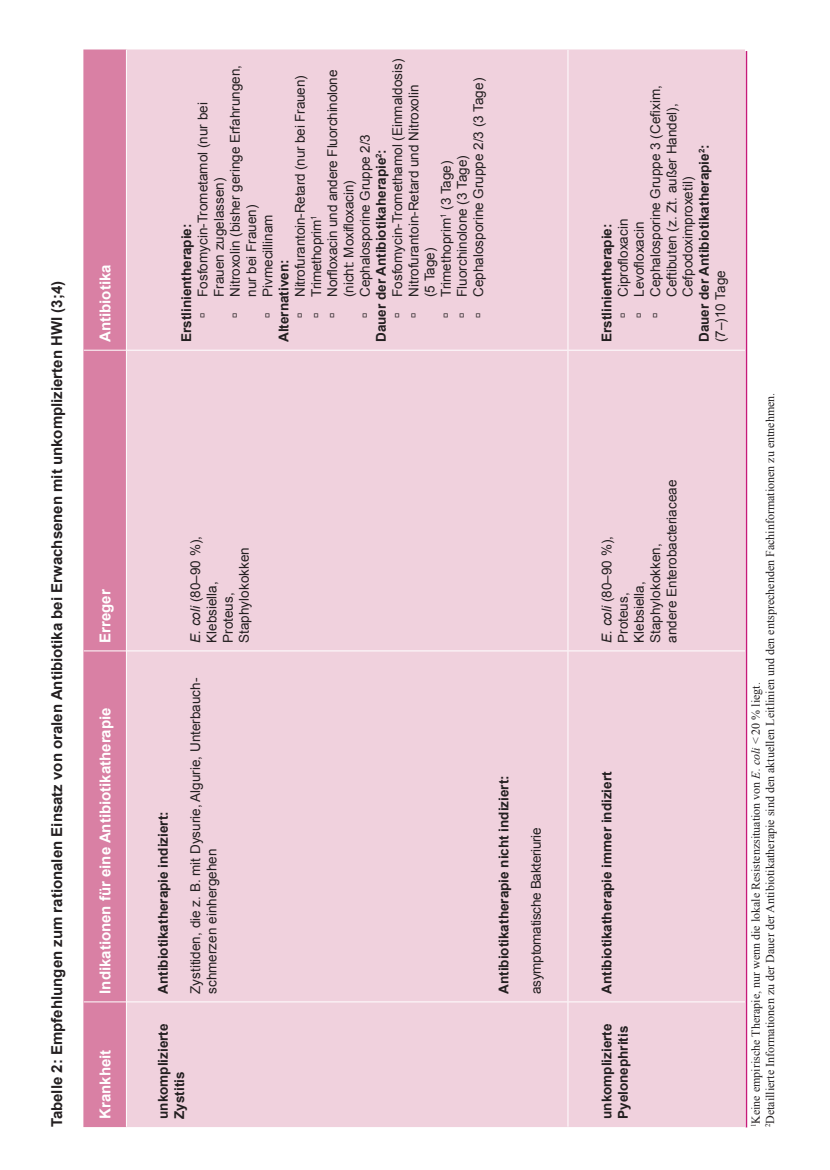
<style>
.page{position:relative;width:830px;height:1170px;background:#fff}
.page>*{position:absolute;margin:0;border:0;box-sizing:border-box;transform-origin:0 0}
.t1{font:700 15px "Arial";color:#231f20}
.t2{font:700 15px "Arial";color:#fff}
.t3{font:13.5px/16.2px "Arial";color:#231f20}
.t4{font:700 13.5px/16.2px "Arial";color:#231f20}
.t5{font:13.5px "Arial";letter-spacing:-.02em;color:#231f20}
.t6{font:12px "Times New Roman";color:#231f20}
.s1{font-style:italic}
</style>
<div class="page">
<div style="left:83px;top:49px;width:43px;height:1077px;background:#d980a4"></div>
<div style="left:126px;top:49px;width:618px;height:1077px;background:#f0d1dd"></div>
<hr style="left:84px;top:1001px;width:42px;height:1px;background:#fff">
<hr style="left:84px;top:650px;width:42px;height:1px;background:#fff">
<hr style="left:84px;top:350px;width:42px;height:1px;background:#fff">
<hr style="left:126px;top:1001px;width:1px;height:125px;background:#fff">
<hr style="left:126px;top:651px;width:1px;height:350px;background:#fff">
<hr style="left:127px;top:1001px;width:440px;height:1px;background:#fff">
<hr style="left:126px;top:350px;width:1px;height:301px;background:#fff">
<hr style="left:127px;top:650px;width:440px;height:1px;background:#fff">
<hr style="left:126px;top:50px;width:1px;height:300px;background:#fff">
<hr style="left:127px;top:350px;width:440px;height:1px;background:#fff">
<hr style="left:567px;top:1001px;width:1px;height:125px;background:#fff">
<hr style="left:567px;top:651px;width:1px;height:350px;background:#fff">
<hr style="left:568px;top:1001px;width:176px;height:1px;background:#fff">
<hr style="left:567px;top:350px;width:1px;height:301px;background:#fff">
<hr style="left:568px;top:650px;width:176px;height:1px;background:#fff">
<hr style="left:567px;top:50px;width:1px;height:300px;background:#fff">
<hr style="left:568px;top:350px;width:176px;height:1px;background:#fff">
<hr style="left:745px;top:51px;width:1px;height:1076px;background:#c71a78">
<svg style="left:200px;top:299px;width:8px;height:18px"></svg>
<svg style="left:233px;top:299px;width:8px;height:18px"></svg>
<svg style="left:265px;top:299px;width:8px;height:18px"></svg>
<svg style="left:298px;top:299px;width:7px;height:18px"></svg>
<svg style="left:314px;top:299px;width:8px;height:18px"></svg>
<svg style="left:330px;top:299px;width:8px;height:18px"></svg>
<svg style="left:362px;top:299px;width:8px;height:18px"></svg>
<svg style="left:395px;top:299px;width:8px;height:18px"></svg>
<svg style="left:411px;top:299px;width:8px;height:18px"></svg>
<svg style="left:443px;top:299px;width:8px;height:18px"></svg>
<svg style="left:460px;top:299px;width:7px;height:18px"></svg>
<svg style="left:476px;top:299px;width:8px;height:18px"></svg>
<svg style="left:620px;top:299px;width:8px;height:18px"></svg>
<svg style="left:636px;top:299px;width:8px;height:18px"></svg>
<svg style="left:653px;top:299px;width:7px;height:18px"></svg>
<p class="t1" style="left:47px;top:1127px;width:847px;rotate:-90deg">Tabelle 2: Empfehlungen zum rationalen Einsatz von oralen Antibiotika bei Erwachsenen mit unkomplizierten HWI (3;4)</p>
<p class="t2" style="left:95px;top:342px;width:79px;rotate:-90deg">Antibiotika</p>
<p class="t2" style="left:95px;top:642px;width:55px;rotate:-90deg">Erreger</p>
<p class="t2" style="left:95px;top:993px;width:288px;rotate:-90deg">Indikationen für eine Antibiotikatherapie</p>
<p class="t2" style="left:95px;top:1118px;width:71px;rotate:-90deg">Krankheit</p>
<p class="t3" style="left:389px;top:297px;width:240px;rotate:-90deg">Fosfomycin-Tromethamol (Einmaldosis)</p>
<p class="t3" style="left:195px;top:297px;width:233px;rotate:-90deg">Fosfomycin-Trometamol (nur bei<br>Frauen zugelassen)<br>Nitroxolin (bisher geringe Erfahrungen, nur bei Frauen)<br>Pivmecillinam</p>
<p class="t3" style="left:324px;top:297px;width:229px;rotate:-90deg">Norfloxacin und andere Fluorchinolone</p>
<p class="t3" style="left:292px;top:297px;width:223px;rotate:-90deg">Nitrofurantoin-Retard (nur bei Frauen)</p>
<p class="t3" style="left:470px;top:297px;width:220px;rotate:-90deg">Cephalosporine Gruppe 2/3 (3 Tage)</p>
<p class="t3" style="left:405px;top:297px;width:214px;rotate:-90deg">Nitrofurantoin-Retard und Nitroxolin</p>
<p class="t3" style="left:357px;top:297px;width:164px;rotate:-90deg">Cephalosporine Gruppe 2/3</p>
<p class="t4" style="left:373px;top:342px;width:194px;rotate:-90deg">Dauer der Antibiotikaherapie<sup>2</sup>:</p>
<p class="t3" style="left:438px;top:297px;width:138px;rotate:-90deg">Trimethoprim<sup>1</sup> (3 Tage)</p>
<p class="t3" style="left:454px;top:297px;width:143px;rotate:-90deg">Fluorchinolone (3 Tage)</p>
<p class="t3" style="left:340px;top:297px;width:118px;rotate:-90deg">(nicht: Moxifloxacin)</p>
<p class="t3" style="left:308px;top:297px;width:83px;rotate:-90deg">Trimethoprim<sup>1</sup></p>
<p class="t4" style="left:179px;top:342px;width:120px;rotate:-90deg">Erstlinientherapie:</p>
<p class="t3" style="left:421px;top:297px;width:51px;rotate:-90deg">(5 Tage)</p>
<p class="t4" style="left:276px;top:342px;width:84px;rotate:-90deg">Alternativen:</p>
<p class="t4" style="left:155px;top:993px;width:184px;rotate:-90deg">Antibiotikatherapie indiziert:</p>
<p class="t3" style="left:187px;top:642px;width:108px;rotate:-90deg"><span class="s1">E. coli</span> (80–90 %),<br>Klebsiella,<br>Proteus,<br>Staphylokokken</p>
<p class="t3" style="left:187px;top:993px;width:317px;rotate:-90deg">Zystitiden, die z. B. mit Dysurie, Algurie, Unterbauch&shy;schmerzen einhergehen</p>
<p class="t4" style="left:155px;top:1118px;width:97px;rotate:-90deg">unkomplizierte<br>Zystitis</p>
<p class="t4" style="left:495px;top:993px;width:220px;rotate:-90deg">Antibiotikatherapie nicht indiziert:</p>
<p class="t5" style="left:527px;top:993px;width:168px;rotate:-90deg">asymptomatische Bakteriurie</p>
<p class="t3" style="left:647px;top:297px;width:213px;rotate:-90deg">Cephalosporine Gruppe 3 (Cefixim,</p>
<p class="t3" style="left:663px;top:297px;width:195px;rotate:-90deg">Ceftibuten (z. Zt. außer Handel),</p>
<p class="t4" style="left:696px;top:342px;width:199px;rotate:-90deg">Dauer der Antibiotikatherapie<sup>2</sup>:</p>
<p class="t3" style="left:679px;top:297px;width:122px;rotate:-90deg">Cefpodoximproxetil)</p>
<p class="t4" style="left:598px;top:342px;width:120px;rotate:-90deg">Erstlinientherapie:</p>
<p class="t3" style="left:614px;top:297px;width:80px;rotate:-90deg">Ciprofloxacin</p>
<p class="t3" style="left:631px;top:297px;width:77px;rotate:-90deg">Levofloxacin</p>
<p class="t3" style="left:712px;top:342px;width:73px;rotate:-90deg">(7–)10 Tage</p>
<p class="t3" style="left:598px;top:642px;width:164px;rotate:-90deg"><span class="s1">E. coli</span> (80–90 %),<br>Proteus,<br>Klebsiella,<br>Staphylokokken,<br>andere Enterobacteriaceae</p>
<p class="t4" style="left:598px;top:993px;width:224px;rotate:-90deg">Antibiotikatherapie immer indiziert</p>
<p class="t4" style="left:598px;top:1118px;width:97px;rotate:-90deg">unkomplizierte<br>Pyelonephritis</p>
<p class="t6" style="left:761px;top:1127px;width:736px;rotate:-90deg"><sup>2</sup>Detaillierte Informationen zu der Dauer der Antibiotikatherapie sind den aktuellen Leitlinien und den entsprechenden Fachinformationen zu entnehmen.</p>
<p class="t6" style="left:747px;top:1127px;width:446px;rotate:-90deg"><sup>1</sup>Keine empirische Therapie, nur wenn die lokale Resistenzsituation von <span class="s1">E. coli</span> &lt; 20 % liegt.</p>
</div>
